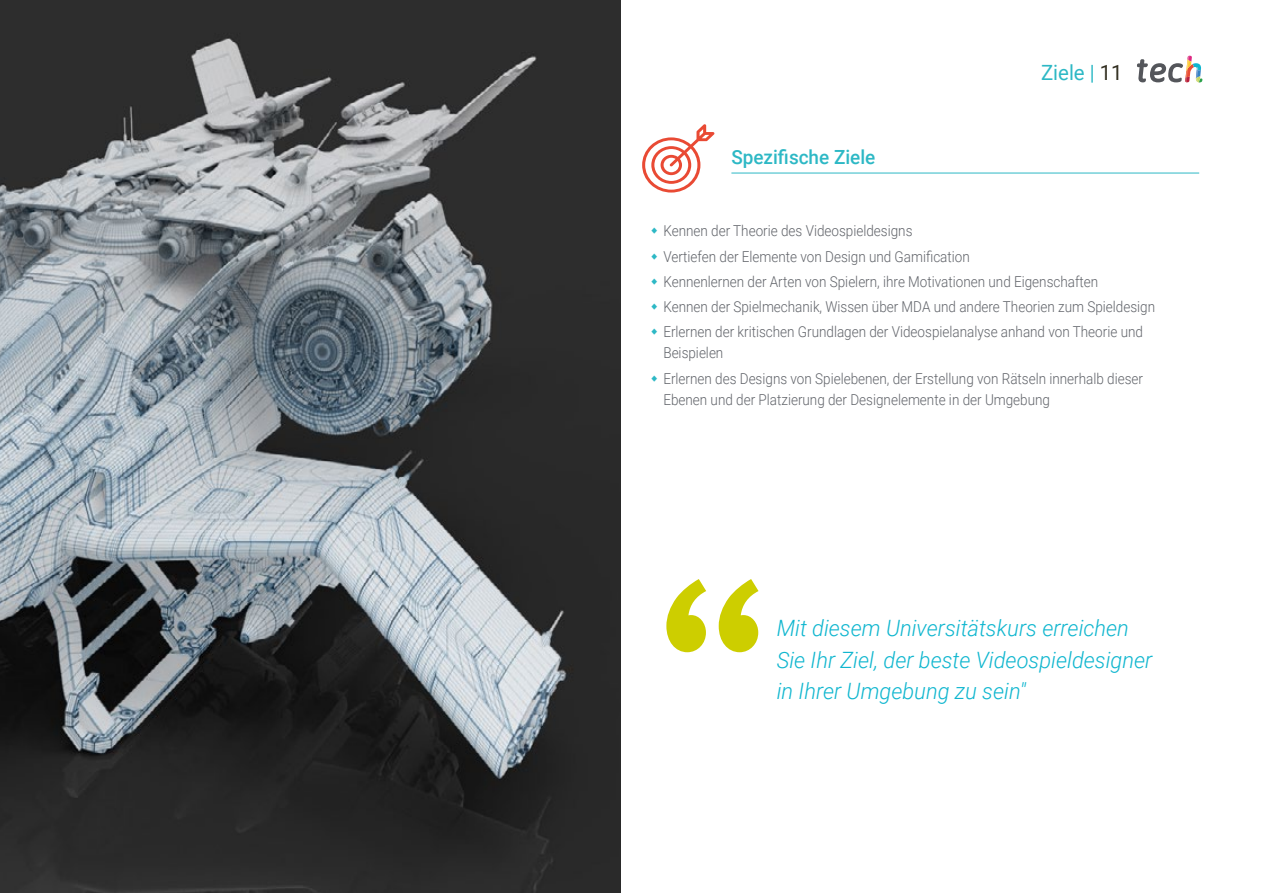
<style>
.page{position:relative;width:1263px;height:893px;background:#fff}
.page>*{position:absolute;margin:0;border:0;box-sizing:border-box;transform-origin:0 0}
.t1{font:italic 300 22.5px/31.5px "Roboto";color:#0fb6cf}
.t2{font:21px "Roboto";color:#2db8c5}
.t3{font:500 19.5px "Roboto";color:#2db8c5}
.t4{font:300 15px/25.2px "Roboto";color:#61646a;scale:.9 1}
.s1{color:#312e20}
</style>
<div class="page">
<hr style="left:731px;top:173px;width:468px;height:1px;background:#2db8c5">
<svg style="left:642px;top:124px;width:72px;height:69px"></svg>
<img style="left:0;top:0;width:621px;height:893px">
<svg style="left:1137px;top:56px;width:65px;height:27px"></svg>
<svg style="left:666px;top:579px;width:92px;height:73px"></svg>
<h3 class="t3" style="left:731px;top:144px;width:145px">Spezifische Ziele</h3>
<h2 class="t2" style="left:1041px;top:57px;width:83px">Ziele | <span class="s1">11</span></h2>
<p class="t4" style="left:663px;top:218px;width:548px">Kennen der Theorie des Videospieldesigns<br>Vertiefen der Elemente von Design und Gamification<br>Kennenlernen der Arten von Spielern, ihre Motivationen und Eigenschaften<br>Kennen der Spielmechanik, Wissen über MDA und andere Theorien zum Spieldesign Erlernen der kritischen Grundlagen der Videospielanalyse anhand von Theorie und</p>
<p class="t4" style="left:663px;top:340px;width:534px">Beispielen<br>Erlernen des Designs von Spielebenen, der Erstellung von Rätseln innerhalb dieser</p>
<p class="t4" style="left:663px;top:386px;width:431px">Ebenen und der Platzierung der Designelemente in der Umgebung</p>
<h1 class="t1" style="left:777px;top:612px;width:377px">Mit diesem Universitätskurs erreichen<br>Sie Ihr Ziel, der beste Videospieldesigner in Ihrer Umgebung zu sein"</h1>
</div>
